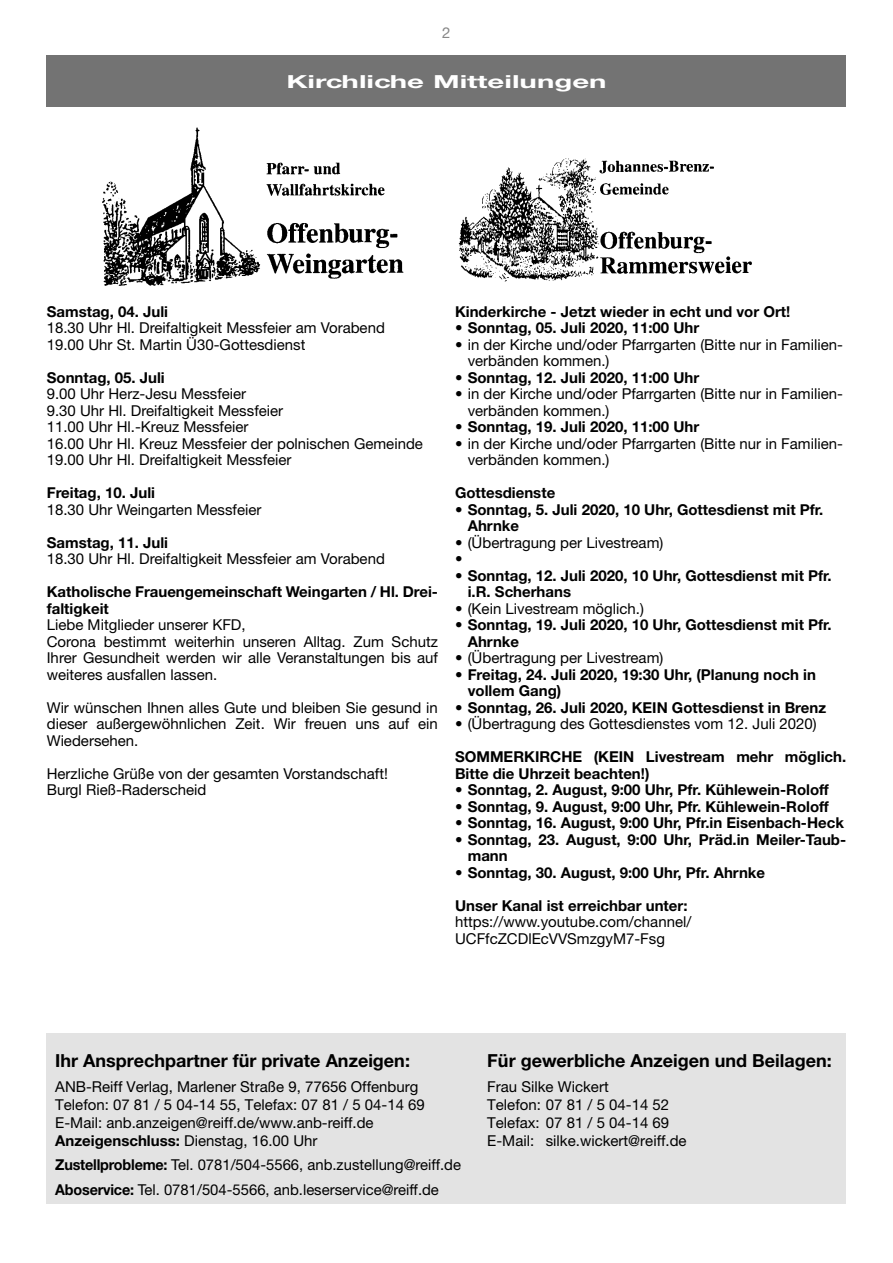
<style>
.page{position:relative;width:893px;height:1263px;background:#fff}
.page>*{position:absolute;margin:0;border:0;box-sizing:border-box;transform-origin:0 0}
.t1{font:700 18px "Helvetica Neue LT Std";color:#000}
.t2{font:700 18px "Helvetica Neue CE";color:#fff;scale:1.63 1}
.t3{font:15px/16.5px "Helvetica Neue LT Std";color:#000}
.t4{font:700 15px/16.5px "Helvetica Neue LT Std";color:#000}
.t5{font:15px "Helvetica Neue LT Std";color:#878787}
.s1{font-weight:400}
.s2{font-weight:700}
</style>
<div class="page">
<div style="left:47px;top:55px;width:799px;height:51px;background:#737373"></div>
<img style="left:102px;top:127px;width:302px;height:159px">
<img style="left:458px;top:158px;width:294px;height:124px">
<div style="left:47px;top:1033px;width:799px;height:170px;background:#e3e3e3"></div>
<p class="t5" style="left:442px;top:24px;width:10px">2</p>
<p class="t2" style="left:286px;top:70px;width:198px">Kirchliche Mitteilungen</p>
<p class="t4" style="left:47px;top:303px;width:123px">Samstag, 04. Juli</p>
<p class="t3" style="left:47px;top:320px;width:340px">18.30 Uhr Hl. Dreifaltigkeit Messfeier am Vorabend<br>19.00 Uhr St. Martin Ü30-Gottesdienst</p>
<p class="t4" style="left:47px;top:369px;width:120px">Sonntag, 05. Juli</p>
<p class="t3" style="left:47px;top:386px;width:378px">9.00 Uhr Herz-Jesu Messfeier<br>9.30 Uhr Hl. Dreifaltigkeit Messfeier<br>11.00 Uhr Hl.-Kreuz Messfeier<br>16.00 Uhr Hl. Kreuz Messfeier der polnischen Gemeinde 19.00 Uhr Hl. Dreifaltigkeit Messfeier</p>
<p class="t4" style="left:47px;top:484px;width:110px">Freitag, 10. Juli</p>
<p class="t3" style="left:47px;top:501px;width:216px">18.30 Uhr Weingarten Messfeier</p>
<p class="t4" style="left:47px;top:534px;width:123px">Samstag, 11. Juli</p>
<p class="t3" style="left:47px;top:551px;width:340px">18.30 Uhr Hl. Dreifaltigkeit Messfeier am Vorabend</p>
<p class="t4" style="left:47px;top:583px;width:393px">Katholische Frauengemeinschaft Weingarten / Hl. Drei&shy;faltigkeit</p>
<p class="t3" style="left:47px;top:617px;width:393px">Liebe Mitglieder unserer KFD,<br>Corona bestimmt weiterhin unseren Alltag. Zum Schutz Ihrer Gesundheit werden wir alle Veranstaltungen bis auf weiteres ausfallen lassen.</p>
<p class="t3" style="left:47px;top:699px;width:393px;text-align:justify">Wir wünschen Ihnen alles Gute und bleiben Sie gesund in dieser außergewöhnlichen Zeit. Wir freuen uns auf ein Wiedersehen.</p>
<p class="t3" style="left:47px;top:765px;width:343px">Herzliche Grüße von der gesamten Vorstandschaft!<br>Burgl Rieß-Raderscheid</p>
<p class="t4" style="left:455px;top:303px;width:337px">Kinderkirche - Jetzt wieder in echt und vor Ort!</p>
<p class="t4" style="left:455px;top:319px;width:246px"><span class="s1">•</span> Sonntag, 05. Juli 2020, 11:00 Uhr</p>
<p class="t3" style="left:468px;top:336px;width:377px;text-indent:-13px">• in der Kirche und/oder Pfarrgarten (Bitte nur in Familien&shy;verbänden kommen.)</p>
<p class="t4" style="left:455px;top:369px;width:246px"><span class="s1">•</span> Sonntag, 12. Juli 2020, 11:00 Uhr</p>
<p class="t3" style="left:468px;top:386px;width:377px;text-indent:-13px">• in der Kirche und/oder Pfarrgarten (Bitte nur in Familien&shy;verbänden kommen.)</p>
<p class="t4" style="left:455px;top:418px;width:246px"><span class="s1">•</span> Sonntag, 19. Juli 2020, 11:00 Uhr</p>
<p class="t3" style="left:468px;top:435px;width:377px;text-indent:-13px">• in der Kirche und/oder Pfarrgarten (Bitte nur in Familien&shy;verbänden kommen.)</p>
<p class="t4" style="left:455px;top:484px;width:102px">Gottesdienste</p>
<p class="t4" style="left:468px;top:501px;width:357px;text-indent:-13px"><span class="s1">•</span> Sonntag, 5. Juli 2020, 10 Uhr, Gottesdienst mit Pfr.<br>Ahrnke</p>
<p class="t3" style="left:455px;top:534px;width:210px">• (Übertragung per Livestream) •</p>
<p class="t4" style="left:468px;top:567px;width:365px;text-indent:-13px"><span class="s1">•</span> Sonntag, 12. Juli 2020, 10 Uhr, Gottesdienst mit Pfr. i.R. Scherhans</p>
<p class="t3" style="left:455px;top:600px;width:190px">• (Kein Livestream möglich.)</p>
<p class="t4" style="left:468px;top:616px;width:365px;text-indent:-13px"><span class="s1">•</span> Sonntag, 19. Juli 2020, 10 Uhr, Gottesdienst mit Pfr.<br>Ahrnke</p>
<p class="t3" style="left:455px;top:650px;width:210px">• (Übertragung per Livestream)</p>
<p class="t4" style="left:468px;top:666px;width:350px;text-indent:-13px"><span class="s1">•</span> Freitag, 24. Juli 2020, 19:30 Uhr, (Planung noch in vollem Gang)</p>
<p class="t4" style="left:455px;top:699px;width:373px"><span class="s1">•</span> Sonntag, 26. Juli 2020, KEIN Gottesdienst in Brenz</p>
<p class="t3" style="left:455px;top:716px;width:363px">• (Übertragung des Gottesdienstes vom 12. Juli 2020)</p>
<p class="t4" style="left:455px;top:748px;width:393px">SOMMERKIRCHE (KEIN Livestream mehr möglich.<br>Bitte die Uhrzeit beachten!)</p>
<p class="t4" style="left:455px;top:781px;width:375px"><span class="s1">•</span> Sonntag, 2. August, 9:00 Uhr, Pfr. Kühlewein-Roloff</p>
<p class="t4" style="left:455px;top:798px;width:375px"><span class="s1">•</span> Sonntag, 9. August, 9:00 Uhr, Pfr. Kühlewein-Roloff</p>
<p class="t4" style="left:455px;top:814px;width:390px"><span class="s1">•</span> Sonntag, 16. August, 9:00 Uhr, Pfr.in Eisenbach-Heck</p>
<p class="t4" style="left:468px;top:831px;width:380px;text-indent:-13px"><span class="s1">•</span> Sonntag, 23. August, 9:00 Uhr, Präd.in Meiler-Taub&shy;mann</p>
<p class="t4" style="left:455px;top:856px;width:312px;line-height:33px"><span class="s1">•</span> Sonntag, 30. August, 9:00 Uhr, Pfr. Ahrnke<br>Unser Kanal ist erreichbar unter:</p>
<p class="t3" style="left:455px;top:914px;width:238px">https://www.youtube.com/channel/<br>UCFfcZCDlEcVVSmzgyM7-Fsg</p>
<p class="t1" style="left:55px;top:1050px;width:356px">Ihr Ansprechpartner für private Anzeigen:</p>
<p class="t1" style="left:487px;top:1050px;width:346px">Für gewerbliche Anzeigen und Beilagen:</p>
<p class="t3" style="left:55px;top:1078px;width:365px">ANB-Reiff Verlag, Marlener Straße 9, 77656 Offenburg</p>
<p class="t3" style="left:487px;top:1078px;width:123px">Frau Silke Wickert</p>
<p class="t3" style="left:55px;top:1096px;width:371px">Telefon: 07 81 / 5 04-14 55, Telefax: 07 81 / 5 04-14 69</p>
<p class="t3" style="left:487px;top:1096px;width:183px">Telefon: 07 81 / 5 04-14 52</p>
<p class="t3" style="left:55px;top:1114px;width:320px">E-Mail: anb.anzeigen@reiff.de/www.anb-reiff.de</p>
<p class="t3" style="left:487px;top:1114px;width:183px">Telefax: 07 81 / 5 04-14 69</p>
<p class="t3" style="left:55px;top:1132px;width:264px"><span class="s2">Anzeigenschluss:</span> Dienstag, 16.00 Uhr</p>
<p class="t3" style="left:487px;top:1132px;width:201px">E-Mail: silke.wickert@reiff.de</p>
<p class="t3" style="left:55px;top:1152px;width:407px;line-height:24.5px"><span class="s2">Zustellprobleme:</span> Tel. 0781/504-5566, anb.zustellung@reiff.de<br><span class="s2">Aboservice:</span> Tel. 0781/504-5566, anb.leserservice@reiff.de</p>
</div>
